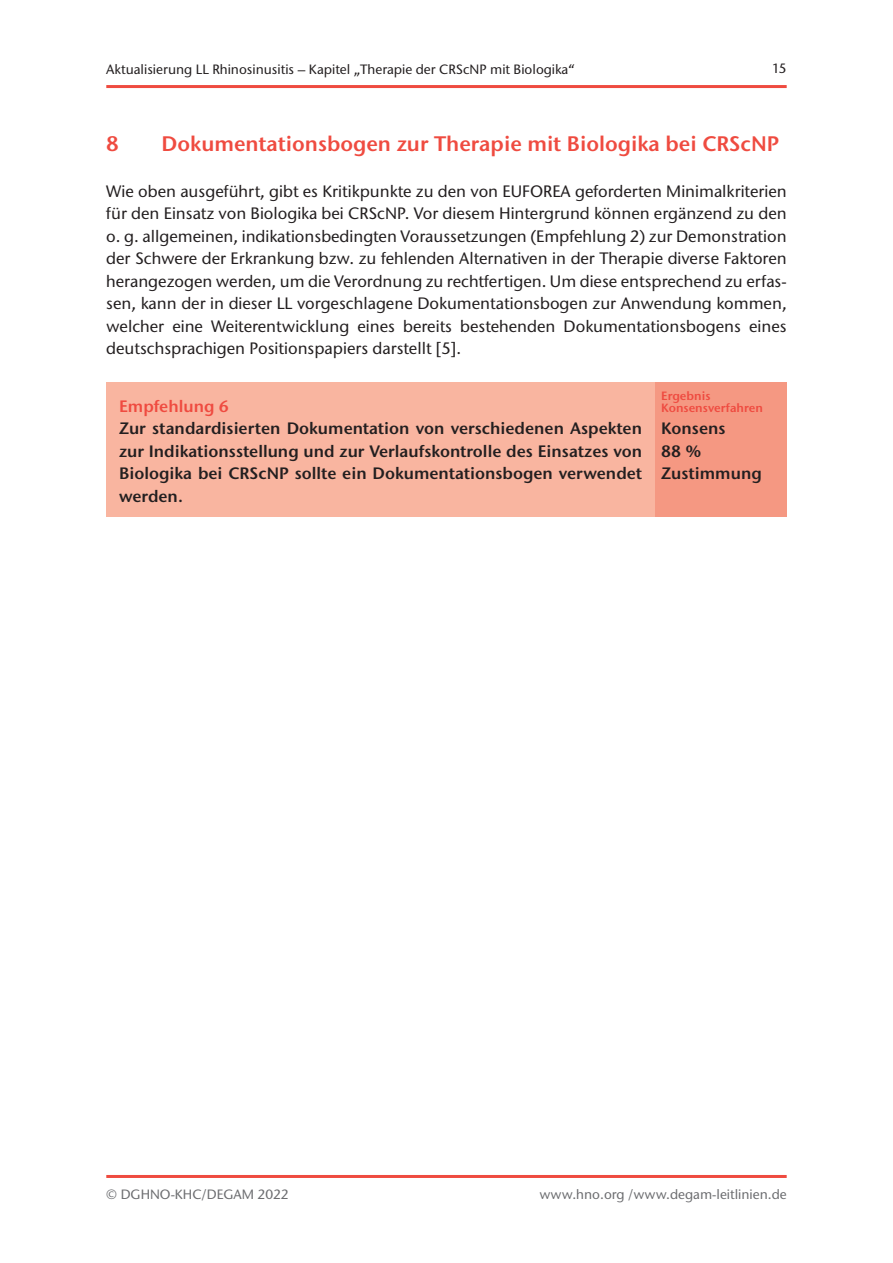
<style>
.page{position:relative;width:893px;height:1263px;background:#fff}
.page>*{position:absolute;margin:0;border:0;box-sizing:border-box;transform-origin:0 0}
.t1{font:600 21px "Stone Sans ITC Pro";color:#ef4b40}
.t2{font:500 16.5px/22.5px "Stone Sans ITC Std";color:#231f20;text-align:justify}
.t3{font:600 16.5px/22.5px "Stone Sans ITC Pro";color:#231f20;text-align:justify}
.t4{font:600 16.5px "Stone Sans ITC Pro";color:#ef4b40}
.t5{font:500 13.5px "Stone Sans ITC Std";color:#231f20}
.t6{font:500 13.5px "Stone Sans ITC Std";color:#6c6d70}
.t7{font:600 12px/12px "Stone Sans ITC Pro";color:#ef4b40}
</style>
<div class="page">
<hr style="left:106px;top:85px;width:681px;height:3px;background:#ef4b40">
<hr style="left:106px;top:1175px;width:681px;height:3px;background:#ef4b40">
<div style="left:106px;top:382px;width:549px;height:134px;background:#f9b5a0"></div>
<div style="left:655px;top:382px;width:132px;height:134px;background:#f59882"></div>
<p class="t5" style="left:106px;top:61px;width:470px">Aktualisierung LL Rhinosinusitis – Kapitel „Therapie der CRScNP mit Biologika“</p>
<p class="t5" style="left:772px;top:60px;width:16px">15</p>
<p class="t1" style="left:106px;top:131px;width:14px">8</p>
<p class="t1" style="left:162px;top:131px;width:619px">Dokumentationsbogen zur Therapie mit Biologika bei CRScNP</p>
<p class="t2" style="left:106px;top:179px;width:682px">Wie oben ausgeführt, gibt es Kritikpunkte zu den von EUFOREA geforderten Minimalkriterien für den Einsatz von Biologika bei CRScNP. Vor diesem Hintergrund können ergänzend zu den o. g. allgemeinen, indikationsbedingten Voraussetzungen (Empfehlung 2) zur Demonstration der Schwere der Erkrankung bzw. zu fehlenden Alternativen in der Therapie diverse Faktoren herangezogen werden, um die Verordnung zu rechtfertigen. Um diese entsprechend zu erfas&shy;sen, kann der in dieser LL vorgeschlagene Dokumentationsbogen zur Anwendung kommen, welcher eine Weiterentwicklung eines bereits bestehenden Dokumentationsbogens eines deutschsprachigen Positionspapiers darstellt [5].</p>
<p class="t4" style="left:119px;top:395px;width:111px">Empfehlung 6</p>
<p class="t3" style="left:119px;top:417px;width:525px">Zur standardisierten Dokumentation von verschiedenen Aspekten zur Indikationsstellung und zur Verlaufskontrolle des Einsatzes von Biologika bei CRScNP sollte ein Dokumentationsbogen verwendet werden.</p>
<p class="t7" style="left:661px;top:390px;width:103px">Ergebnis<br>Konsensverfahren</p>
<p class="t3" style="left:661px;top:417px;width:102px;text-align:left">Konsens<br>88 %<br>Zustimmung</p>
<p class="t6" style="left:106px;top:1186px;width:184px">© DGHNO-KHC/DEGAM 2022</p>
<p class="t6" style="left:539px;top:1186px;width:249px">www.hno.org /www.degam-leitlinien.de</p>
</div>
